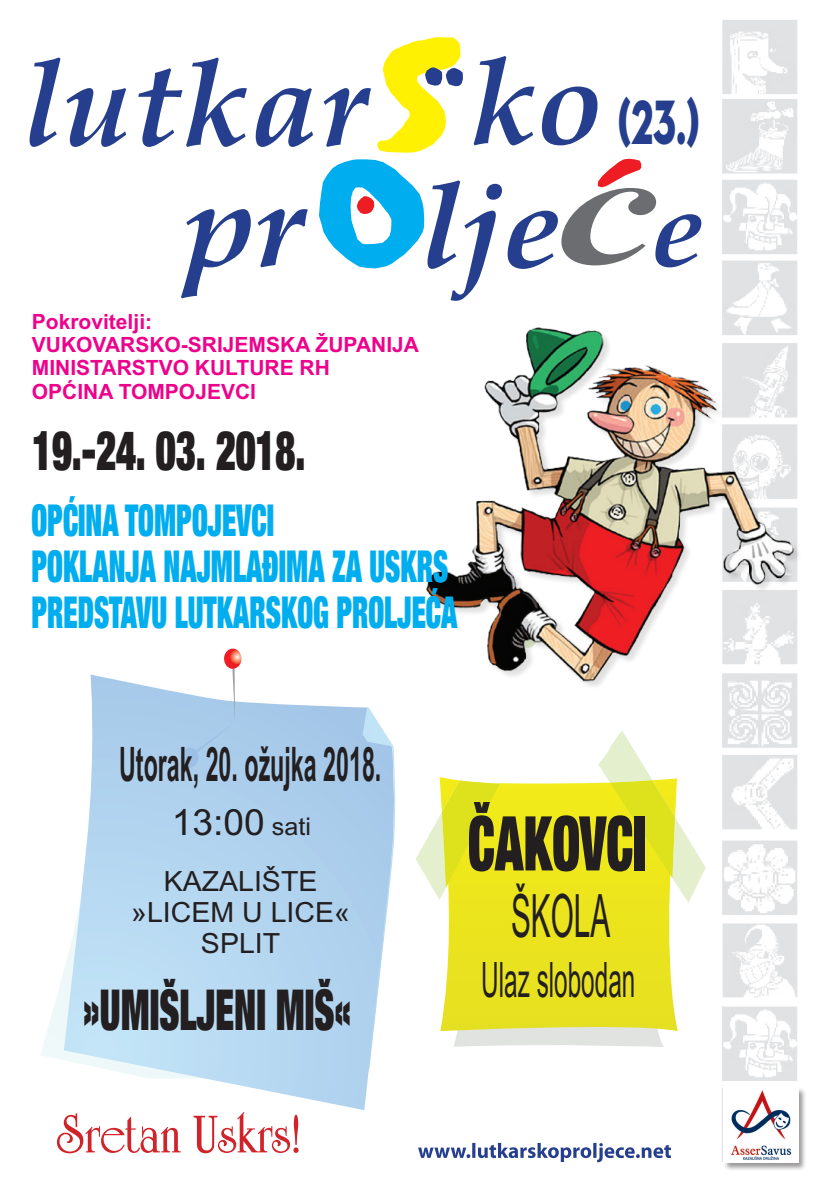
<style>
.page{position:relative;width:819px;height:1191px;background:#fff}
.page>*{position:absolute;margin:0;border:0;box-sizing:border-box;transform-origin:0 0}
.t1{font:700 75.69px "Helvetica Neue LT Pro";color:#231f20;scale:.66 1}
.t2{font:63.79px "Neutra Disp Titling";color:#253f8e;scale:.59 1}
.t3{font:59.85px "Arial";color:#231f20;scale:.5 1}
.t4{font:700 56.52px "Helvetica Neue LT Pro";color:#231f20;scale:.66 1}
.t5{font:700 54.86px "Helvetica Neue LT Pro";color:#231f20;scale:.7 1}
.t6{font:48.82px "Arial";color:#231f20;scale:.5 1}
.t7{font:700 47.6px "Arial";color:#231f20;scale:.49 1}
.t8{font:700 44.1px/46.1px "Helvetica Neue LT Pro";color:#00aeef;scale:.64 1}
.t9{font:36.23px "Arial";color:#231f20}
.t10{font:27.82px/31.1px "Arial";color:#231f20;text-align:center}
.t11{font:700 21px/23.4px "Arial";color:#ed028c}
.s1{font-size:24.5px}
</style>
<div class="page">
<img style="left:722px;top:20px;width:75px;height:1061px">
<svg style="left:41px;top:972px;width:23px;height:88px"></svg>
<svg style="left:64px;top:674px;width:305px;height:436px"></svg>
<svg style="left:92px;top:674px;width:304px;height:395px;background:#b8d7f0"></svg>
<svg style="left:454px;top:1031px;width:209px;height:16px;background:#e2e5e2"></svg>
<div style="left:440px;top:782px;width:237px;height:249px;background:#ebe41e"></div>
<svg style="left:598px;top:731px;width:107px;height:172px"></svg>
<svg style="left:416px;top:777px;width:84px;height:123px"></svg>
<svg style="left:722px;top:553px;width:77px;height:142px"></svg>
<img style="left:426px;top:327px;width:372px;height:360px">
<svg style="left:418px;top:1142px;width:253px;height:20px"></svg>
<svg style="left:722px;top:1088px;width:83px;height:82px"></svg>
<img style="left:723px;top:1088px;width:75px;height:74px">
<svg style="left:181px;top:209px;width:127px;height:89px"></svg>
<svg style="left:319px;top:159px;width:382px;height:142px"></svg>
<svg style="left:30px;top:57px;width:341px;height:90px"></svg>
<svg style="left:473px;top:56px;width:124px;height:89px"></svg>
<svg style="left:377px;top:37px;width:86px;height:116px"></svg>
<svg style="left:57px;top:1112px;width:241px;height:41px"></svg>
<svg style="left:180px;top:648px;width:62px;height:121px"></svg>
<h2 class="t2" style="left:617px;top:94px;width:140px">(23.)</h2>
<p class="t11" style="left:32px;top:311px;width:388px">Pokrovitelji:<br>VUKOVARSKO-SRIJEMSKA ŽUPANIJA<br>MINISTARSTVO KULTURE RH<br>OPĆINA TOMPOJEVCI</p>
<h3 class="t5" style="left:32px;top:430px;width:392px">19.-24. 03. 2018.</h3>
<h3 class="t8" style="left:31px;top:503px;width:667px">OPĆINA TOMPOJEVCI<br>POKLANJA NAJMLAĐIMA ZA USKRS<br>PREDSTAVU LUTKARSKOG PROLJEĆA</h3>
<h3 class="t7" style="left:119px;top:746px;width:536px">Utorak, 20. ožujka 2018.</h3>
<h3 class="t9" style="left:172px;top:808px;width:140px">13:00 <span class="s1">sati</span></h3>
<h3 class="t10" style="left:131px;top:868px;width:220px">KAZALIŠTE »LICEM U LICE«<br>SPLIT</h3>
<h3 class="t4" style="left:83px;top:990px;width:407px">»UMIŠLJENI MIŠ«</h3>
<h1 class="t1" style="left:468px;top:816px;width:271px">ČAKOVCI</h1>
<h3 class="t3" style="left:511px;top:893px;width:200px">ŠKOLA</h3>
<h3 class="t6" style="left:481px;top:961px;width:310px">Ulaz slobodan</h3>
</div>
